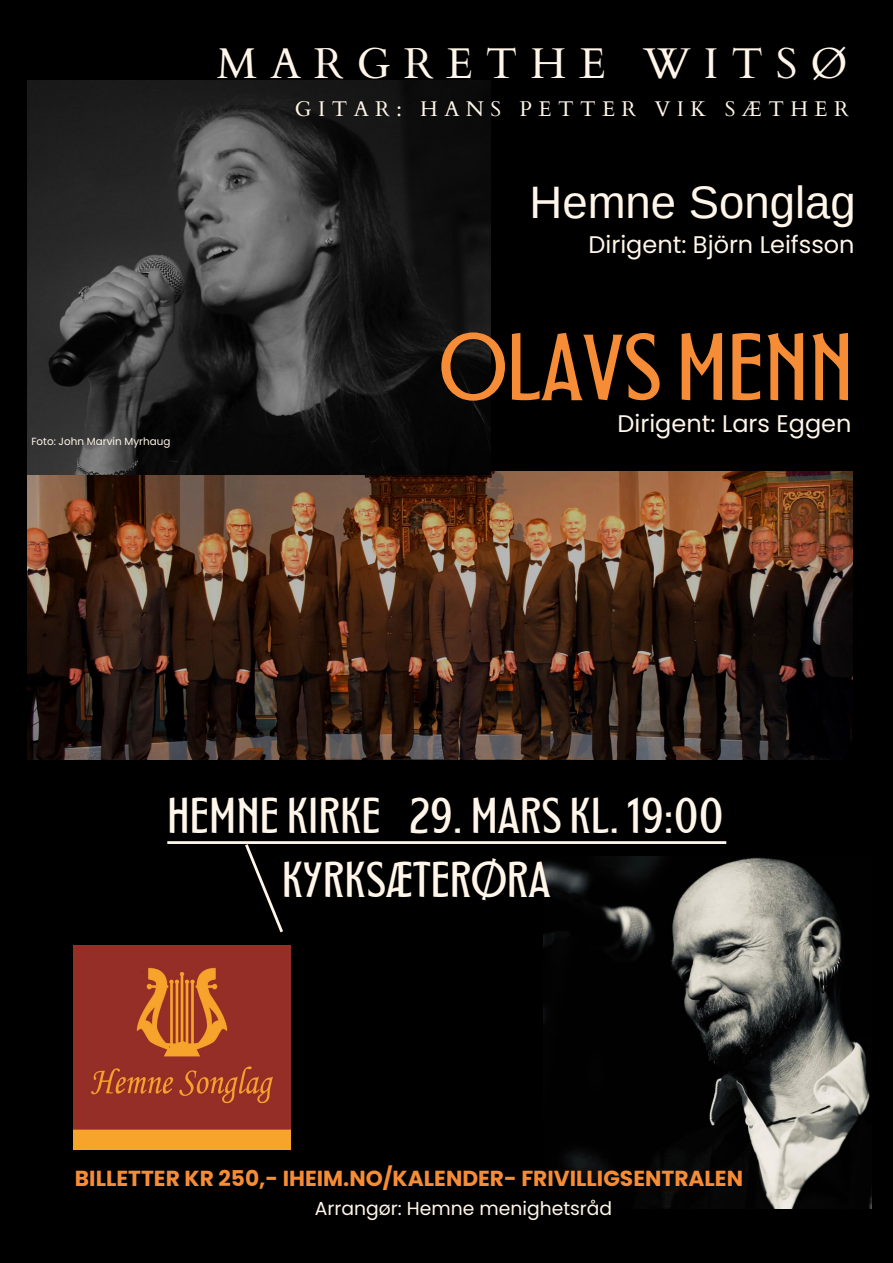
<style>
.page{position:relative;width:893px;height:1263px;background:#000}
.page>*{position:absolute;margin:0;border:0;box-sizing:border-box;transform-origin:0 0}
.t1{font:76.8px "Montagna LTD";color:#f68c35}
.t2{font:45.53px "Arimo";color:#fff6e9}
.t3{font:43.05px "Cardo";letter-spacing:.3em;color:#fff6e9}
.t4{font:40.5px/63.4px "Montagna LTD";color:#fff6e9}
.t5{font:24px "Poppins";color:#fff6e9}
.t6{font:700 21.75px "Poppins";color:#f68c35}
.t7{font:21.3px "Cardo";letter-spacing:.3em;color:#fff6e9}
.t8{font:18.75px "Poppins";color:#fff6e9}
.t9{font:10.35px "Poppins";color:#fff6e9}
</style>
<div class="page">
<hr style="left:167px;top:841px;width:559px;height:3px;background:#fff6e9">
<svg style="left:243px;top:841px;width:42px;height:92px"></svg>
<img style="left:28px;top:472px;width:824px;height:288px">
<img style="left:74px;top:946px;width:217px;height:203px">
<img style="left:543px;top:857px;width:328px;height:351px">
<img style="left:28px;top:81px;width:463px;height:393px">
<h3 class="t3" style="left:217px;top:36px;width:632px">MARGRETHE WITSØ</h3>
<p class="t7" style="left:295px;top:95px;width:555px">GITAR: HANS PETTER VIK SÆTHER</p>
<h2 class="t2" style="left:529px;top:177px;width:328px">Hemne Songlag</h2>
<p class="t5" style="left:588px;top:228px;width:268px">Dirigent: Björn Leifsson</p>
<p class="t9" style="left:31px;top:434px;width:141px">Foto: John Marvin Myrhaug</p>
<h1 class="t1" style="left:440px;top:333px;width:415px">OLAVS MENN</h1>
<p class="t5" style="left:617px;top:407px;width:235px">Dirigent: Lars Eggen</p>
<h3 class="t4" style="left:167px;top:787px;width:215px">HEMNE KIRKE</h3>
<h3 class="t4" style="left:282px;top:788px;width:443px;text-indent:127px">29. MARS KL. 19:00<br>KYRKSÆTERØRA</h3>
<p class="t6" style="left:75px;top:1163px;width:669px">BILLETTER KR 250,- IHEIM.NO/KALENDER- FRIVILLIGSENTRALEN</p>
<p class="t8" style="left:315px;top:1195px;width:299px">Arrangør: Hemne menighetsråd</p>
</div>
